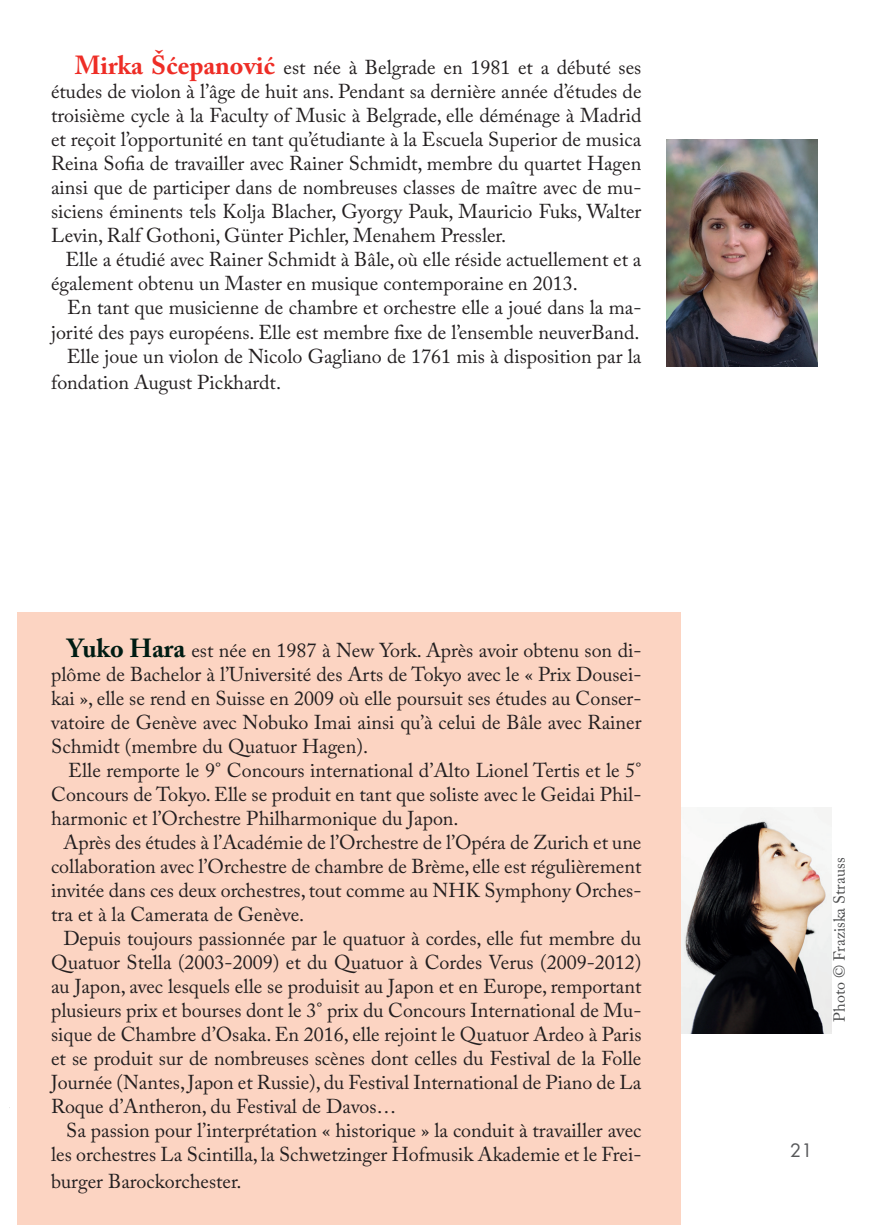
<style>
.page{position:relative;width:876px;height:1225px;background:#fff}
.page>*{position:absolute;margin:0;border:0;box-sizing:border-box;transform-origin:0 0}
.t1{font:20px/24px "Adobe Caslon Pro";color:#231f20;text-align:justify}
.t2{font:18px "Futura Std";color:#57585a}
.t3{font:16px "Adobe Caslon Pro";color:#4b4c4d}
.s1{font-weight:700;font-size:26px;color:#ee2d26}
.s2{font-weight:700;font-size:26px;color:#001c13}
</style>
<div class="page">
<img style="left:680px;top:807px;width:151px;height:226px">
<img style="left:666px;top:140px;width:151px;height:226px">
<div style="left:17px;top:613px;width:663px;height:612px;background:#fcd4c2"></div>
<p class="t1" style="left:51px;top:55px;width:592px;text-indent:24px"><span class="s1">Mirka Šćepanović</span> est née à Belgrade en 1981 et a débuté ses études de violon à l’âge de huit ans. Pendant sa dernière année d’études de troisième cycle à la Faculty of Music à Belgrade, elle déménage à Madrid et reçoit l’opportunité en tant qu’étudiante à la Escuela Superior de musica Reina Sofia de travailler avec Rainer Schmidt, membre du quartet Hagen ainsi que de participer dans de nombreuses classes de maître avec de mu&shy;siciens éminents tels Kolja Blacher, Gyorgy Pauk, Mauricio Fuks, Walter Levin, Ralf Gothoni, Günter Pichler, Menahem Pressler.</p>
<p class="t1" style="left:51px;top:247px;width:592px;text-indent:14px">Elle a étudié avec Rainer Schmidt à Bâle, où elle réside actuellement et a également obtenu un Master en musique contemporaine en 2013.</p>
<p class="t1" style="left:51px;top:295px;width:592px;text-align:right">En tant que musicienne de chambre et orchestre elle a joué dans la ma&shy;jorité des pays européens. Elle est membre fixe de l’ensemble neuverBand.<br>Elle joue un violon de Nicolo Gagliano de 1761 mis à disposition par la</p>
<p class="t1" style="left:51px;top:370px;width:231px">fondation August Pickhardt.</p>
<p class="t1" style="left:51px;top:638px;width:592px;text-indent:16px"><span class="s2">Yuko Hara</span> est née en 1987 à New York. Après avoir obtenu son di&shy;plôme de Bachelor à l’Université des Arts de Tokyo avec le « Prix Dousei&shy;kai », elle se rend en Suisse en 2009 où elle poursuit ses études au Conser&shy;vatoire de Genève avec Nobuko Imai ainsi qu’à celui de Bâle avec Rainer Schmidt (membre du Quatuor Hagen).</p>
<p class="t1" style="left:51px;top:758px;width:592px;text-indent:17px">Elle remporte le 9° Concours international d’Alto Lionel Tertis et le 5° Concours de Tokyo. Elle se produit en tant que soliste avec le Geidai Phil&shy;harmonic et l’Orchestre Philharmonique du Japon.</p>
<p class="t1" style="left:51px;top:830px;width:592px;text-indent:13px">Après des études à l’Académie de l’Orchestre de l’Opéra de Zurich et une collaboration avec l’Orchestre de chambre de Brème, elle est régulièrement invitée dans ces deux orchestres, tout comme au NHK Symphony Orches&shy;tra et à la Camerata de Genève.</p>
<p class="t1" style="left:51px;top:926px;width:592px;text-indent:12px">Depuis toujours passionnée par le quatuor à cordes, elle fut membre du Quatuor Stella (2003-2009) et du Quatuor à Cordes Verus (2009-2012) au Japon, avec lesquels elle se produisit au Japon et en Europe, remportant plusieurs prix et bourses dont le 3° prix du Concours International de Mu&shy;sique de Chambre d’Osaka. En 2016, elle rejoint le Quatuor Ardeo à Paris et se produit sur de nombreuses scènes dont celles du Festival de la Folle Journée (Nantes, Japon et Russie), du Festival International de Piano de La Roque d’Antheron, du Festival de Davos…</p>
<p class="t1" style="left:51px;top:1118px;width:592px;text-align:right">Sa passion pour l’interprétation « historique » la conduit à travailler avec les orchestres La Scintilla, la Schwetzinger Hofmusik Akademie et le Frei-</p>
<p class="t1" style="left:51px;top:1168px;width:192px">burger Barockorchester.</p>
<p class="t3" style="left:830px;top:1021px;width:165px;rotate:-90deg">Photo © Fraziska Strauss</p>
<p class="t2" style="left:790px;top:1139px;width:24px">21</p>
</div>
